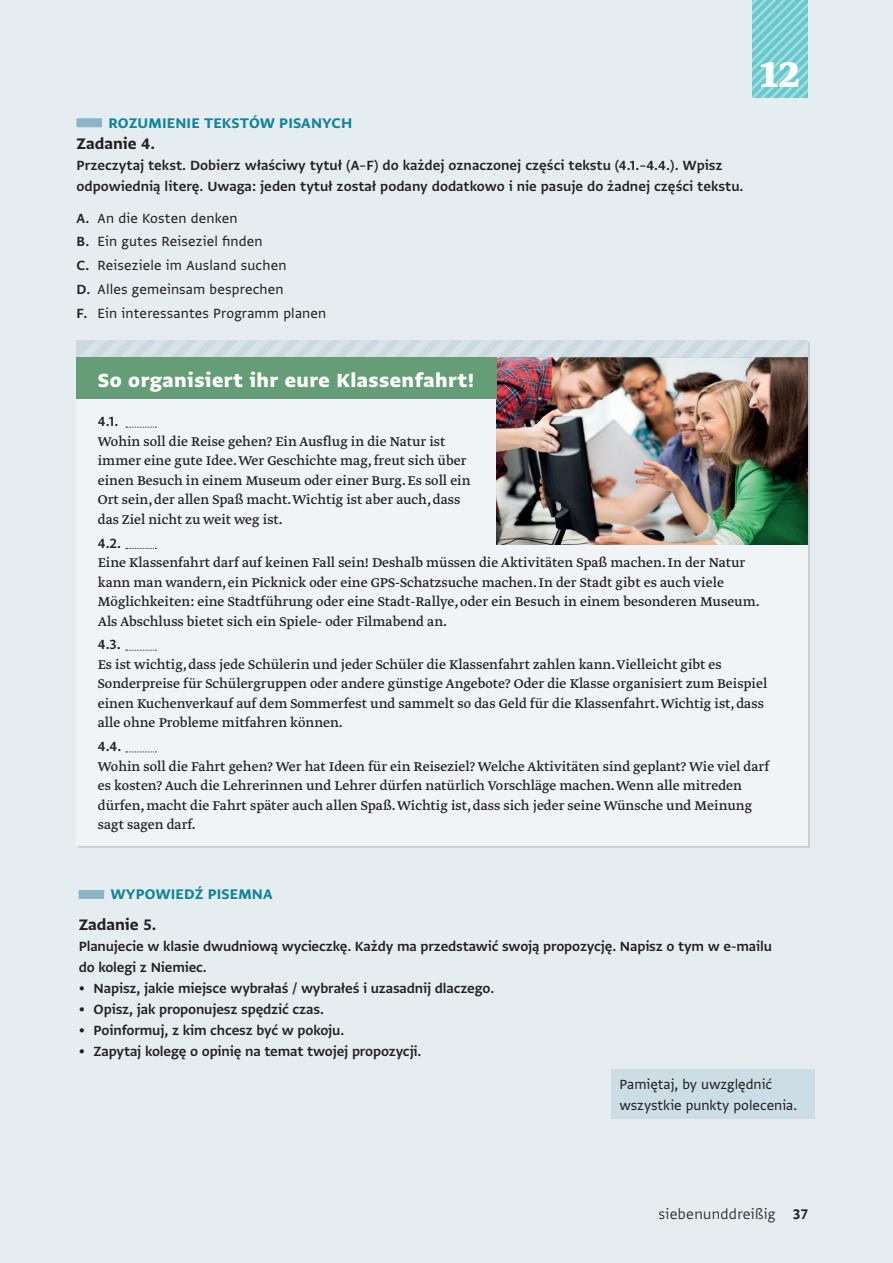
<style>
.page{position:relative;width:893px;height:1263px;background:#e5edf1}
.page>*{position:absolute;margin:0;border:0;box-sizing:border-box;transform-origin:0 0}
.t1{font:700 45px "Greta Text Std";color:#fff}
.t2{font:22.5px "Greta Sans Std Hea";letter-spacing:.02em;color:#fff}
.t3{font:18px "Greta Sans Std Bld";color:#231f20}
.t4{font:16.5px "Greta Sans Std Bld";letter-spacing:.01em;color:#12849d}
.t5{font:300 16.5px "Greta Sans Std";letter-spacing:.02em;color:#231f20}
.t6{font:15.75px/21px "Greta Sans Std Sm Bld";letter-spacing:-.01em;color:#231f20}
.t7{font:15.75px/23.7px "Greta Sans Std";letter-spacing:.01em;color:#231f20}
.t8{font:15px/19.5px "Greta Text Std";color:#231f20}
.s1{font-family:"Greta Sans Std Sm Bld"}
.s2{font-family:"Greta Sans Std Bld";font-weight:400}
</style>
<div class="page">
<div style="left:79px;top:890px;width:25px;height:9px;background:#8bb5c6"></div>
<div style="left:611px;top:1069px;width:203px;height:50px;background:#ccdde6"></div>
<div style="left:77px;top:118px;width:25px;height:9px;background:#8bb5c6"></div>
<div style="left:77px;top:340px;width:731px;height:506px;background:#f0f4f6"></div>
<svg style="left:126px;top:427px;width:30px;height:1px"></svg>
<svg style="left:126px;top:548px;width:30px;height:1px"></svg>
<svg style="left:126px;top:650px;width:30px;height:1px"></svg>
<svg style="left:126px;top:751px;width:30px;height:1px"></svg>
<img style="left:497px;top:357px;width:311px;height:187px">
<div style="left:77px;top:340px;width:731px;height:17px;background:#d4dfe4"></div>
<div style="left:77px;top:357px;width:420px;height:42px;background:#649d76"></div>
<svg style="left:753px;top:0;width:55px;height:98px;background:#7ccfd3"></svg>
<p class="t4" style="left:108px;top:113px;width:245px">ROZUMIENIE TEKSTÓW PISANYCH</p>
<p class="t3" style="left:77px;top:133px;width:80px">Zadanie 4.</p>
<p class="t6" style="left:77px;top:155px;width:668px">Przeczytaj tekst. Dobierz właściwy tytuł (A–F) do każdej oznaczonej części tekstu (4.1.–4.4.). Wpisz odpowiednią literę. Uwaga: jeden tytuł został podany dodatkowo i nie pasuje do żadnej części tekstu.</p>
<p class="t7" style="left:77px;top:206px;width:251px"><span class="s1">A.</span> An die Kosten denken<br><span class="s1">B.</span> Ein gutes Reiseziel finden<br><span class="s1">C.</span> Reiseziele im Ausland suchen<br><span class="s1">D.</span> Alles gemeinsam besprechen<br><span class="s1">F.</span> Ein interessantes Programm planen</p>
<h1 class="t1" style="left:760px;top:47px;width:42px">12</h1>
<h2 class="t2" style="left:98px;top:366px;width:378px">So organisiert ihr eure Klassenfahrt!</h2>
<p class="t6" style="left:98px;top:411px;width:22px">4.1.</p>
<p class="t8" style="left:98px;top:432px;width:374px">Wohin soll die Reise gehen? Ein Ausflug in die Natur ist immer eine gute Idee. Wer Geschichte mag, freut sich über einen Besuch in einem Museum oder einer Burg. Es soll ein Ort sein, der allen Spaß macht. Wichtig ist aber auch, dass das Ziel nicht zu weit weg ist.</p>
<p class="t6" style="left:98px;top:532px;width:25px">4.2.</p>
<p class="t8" style="left:98px;top:554px;width:663px">Eine Klassenfahrt darf auf keinen Fall sein! Deshalb müssen die Aktivitäten Spaß machen. In der Natur kann man wandern, ein Picknick oder eine GPS-Schatzsuche machen. In der Stadt gibt es auch viele Möglichkeiten: eine Stadtführung oder eine Stadt-Rallye, oder ein Besuch in einem besonderen Museum.<br>Als Abschluss bietet sich ein Spiele- oder Filmabend an.</p>
<p class="t6" style="left:98px;top:634px;width:24px">4.3.</p>
<p class="t8" style="left:98px;top:655px;width:671px">Es ist wichtig, dass jede Schülerin und jeder Schüler die Klassenfahrt zahlen kann. Vielleicht gibt es Sonderpreise für Schülergruppen oder andere günstige Angebote? Oder die Klasse organisiert zum Beispiel einen Kuchenverkauf auf dem Sommerfest und sammelt so das Geld für die Klassenfahrt. Wichtig ist, dass alle ohne Probleme mitfahren können.</p>
<p class="t6" style="left:98px;top:736px;width:25px">4.4.</p>
<p class="t8" style="left:98px;top:757px;width:673px">Wohin soll die Fahrt gehen? Wer hat Ideen für ein Reiseziel? Welche Aktivitäten sind geplant? Wie viel darf es kosten? Auch die Lehrerinnen und Lehrer dürfen natürlich Vorschläge machen. Wenn alle mitreden dürfen, macht die Fahrt später auch allen Spaß. Wichtig ist, dass sich jeder seine Wünsche und Meinung sagt sagen darf.</p>
<p class="t4" style="left:111px;top:884px;width:164px">WYPOWIEDŹ PISEMNA</p>
<p class="t3" style="left:79px;top:914px;width:79px">Zadanie 5.</p>
<p class="t6" style="left:79px;top:935px;width:695px">Planujecie w klasie dwudniową wycieczkę. Każdy ma przedstawić swoją propozycję. Napisz o tym w e-mailu do kolegi z Niemiec.</p>
<p class="t6" style="left:79px;top:977px;width:417px">• Napisz, jakie miejsce wybrałaś / wybrałeś i uzasadnij dlaczego.</p>
<p class="t6" style="left:79px;top:998px;width:247px">• Opisz, jak proponujesz spędzić czas.</p>
<p class="t6" style="left:79px;top:1019px;width:267px">• Poinformuj, z kim chcesz być w pokoju.</p>
<p class="t6" style="left:79px;top:1040px;width:344px">• Zapytaj kolegę o opinię na temat twojej propozycji.</p>
<p class="t7" style="left:619px;top:1073px;width:179px;line-height:21px">Pamiętaj, by uwzględnić wszystkie punkty polecenia.</p>
<p class="t5" style="left:659px;top:1205px;width:151px">siebenunddreißig <span class="s2">37</span></p>
</div>
